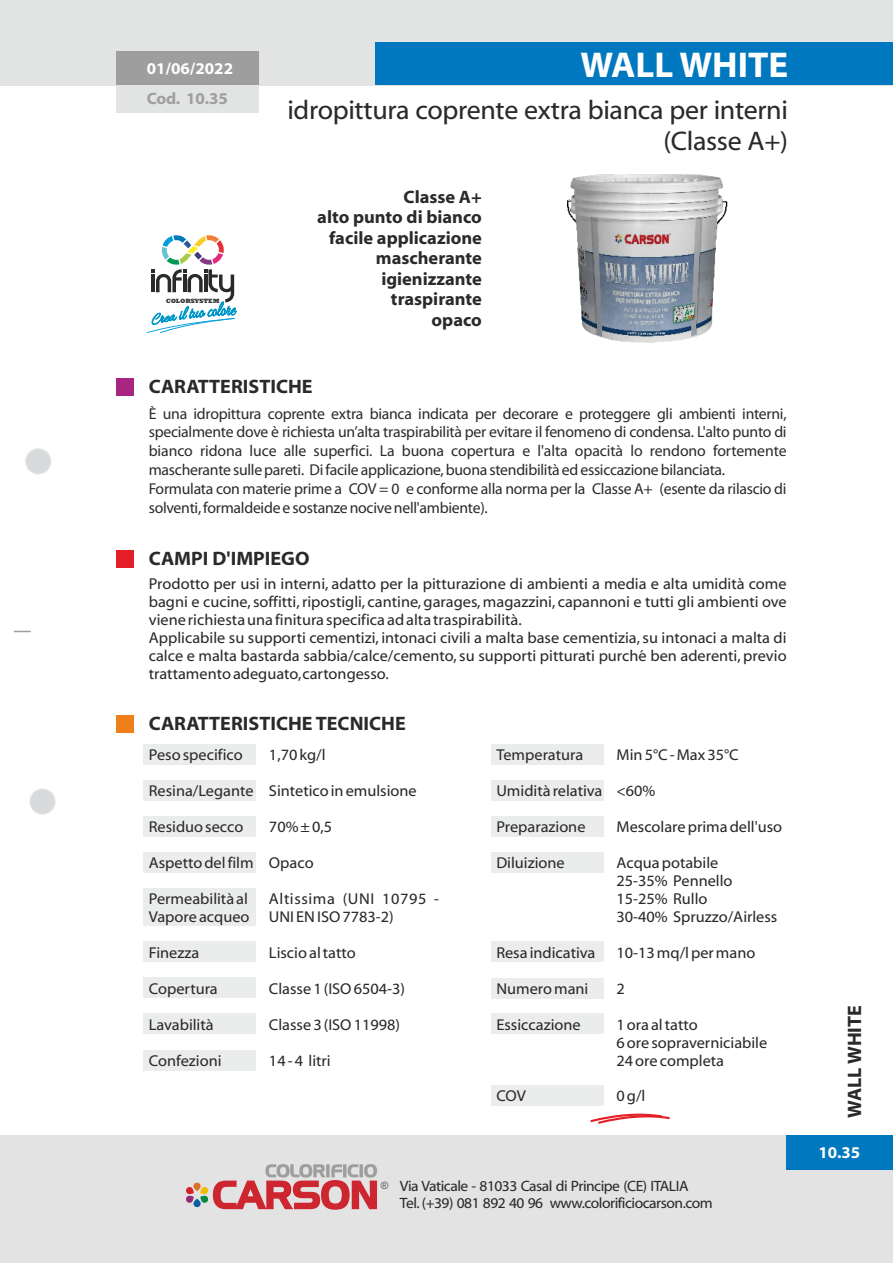
<style>
.page{position:relative;width:893px;height:1263px;background:#fff}
.page>*{position:absolute;margin:0;border:0;box-sizing:border-box;transform-origin:0 0}
.t1{font:36px "Myriad Bd Web";color:#fefefe}
.t2{font:27px/30.8px "Myriad Web";letter-spacing:-.015em;color:#2a2a29;text-align:right}
.t3{font:19.5px "Myriad Bd Web";color:#2a2a29}
.t4{font:18px/20.5px "Myriad Bd Web";color:#2a2a29;text-align:right}
.t5{font:16.5px "Myriad Bd Web";color:#fefefe}
.t6{font:16.5px "Myriad Bd Web";color:#9e9e9f}
.t7{font:15.75px/18px "Myriad Web";color:#2a2a29}
.t8{font:15.75px/18.9px "Myriad Pro";letter-spacing:-.015em;color:#2b2a29}
.t9{font:15.75px/18px "Myriad Web";letter-spacing:.04em;color:#2a2a29}
.t10{font:15px/17.1px "Myriad Web";letter-spacing:-.035em;color:#2b2a29}
.t11{font:10.35px "Arial";color:#5b5b5b}
.t12{font:5.85px "Roland";letter-spacing:.06em;color:#323537}
</style>
<div class="page">
<img style="left:567px;top:175px;width:161px;height:49px">
<img style="left:576px;top:215px;width:142px;height:127px">
<div style="left:0;top:0;width:893px;height:85px;background:#e2e3e3"></div>
<div style="left:376px;top:43px;width:517px;height:42px;background:#0078bf"></div>
<div style="left:116px;top:51px;width:143px;height:34px;background:#9e9e9f"></div>
<svg style="left:14px;top:631px;width:17px;height:1px"></svg>
<div style="left:30px;top:789px;width:25px;height:25px;background:#d9dadb;border:1px solid #ebecec;border-radius:50%"></div>
<div style="left:25px;top:448px;width:26px;height:26px;background:#d9dadb;border:1px solid #ebecec;border-radius:50%"></div>
<div style="left:116px;top:378px;width:17px;height:17px;background:#a82682"></div>
<div style="left:116px;top:550px;width:17px;height:17px;background:#e31e26"></div>
<div style="left:116px;top:85px;width:143px;height:28px;background:#e2e3e3"></div>
<div style="left:491px;top:744px;width:113px;height:20px;background:#ebecec"></div>
<div style="left:491px;top:780px;width:113px;height:21px;background:#ebecec"></div>
<div style="left:491px;top:816px;width:113px;height:21px;background:#ebecec"></div>
<div style="left:491px;top:852px;width:113px;height:21px;background:#ebecec"></div>
<div style="left:491px;top:942px;width:113px;height:20px;background:#ebecec"></div>
<div style="left:491px;top:978px;width:113px;height:20px;background:#ebecec"></div>
<div style="left:491px;top:1013px;width:113px;height:20px;background:#ebecec"></div>
<div style="left:491px;top:1085px;width:113px;height:21px;background:#ebecec"></div>
<div style="left:144px;top:744px;width:112px;height:20px;background:#ebecec"></div>
<div style="left:144px;top:780px;width:112px;height:21px;background:#ebecec"></div>
<div style="left:144px;top:816px;width:112px;height:21px;background:#ebecec"></div>
<div style="left:144px;top:852px;width:112px;height:21px;background:#ebecec"></div>
<div style="left:144px;top:942px;width:112px;height:20px;background:#ebecec"></div>
<div style="left:144px;top:977px;width:112px;height:21px;background:#ebecec"></div>
<div style="left:144px;top:888px;width:112px;height:38px;background:#ebecec"></div>
<div style="left:144px;top:1013px;width:112px;height:20px;background:#ebecec"></div>
<div style="left:144px;top:1050px;width:112px;height:21px;background:#ebecec"></div>
<div style="left:116px;top:715px;width:17px;height:17px;background:#ef7f1a"></div>
<svg style="left:590px;top:1113px;width:80px;height:11px"></svg>
<svg style="left:147px;top:235px;width:90px;height:98px"></svg>
<div style="left:0;top:1135px;width:893px;height:128px;background:#e3e3e3"></div>
<div style="left:787px;top:1135px;width:106px;height:34px;background:#0078bf"></div>
<svg style="left:186px;top:1164px;width:191px;height:46px"></svg>
<p class="t5" style="left:147px;top:62px;width:88px">01/06/2022</p>
<p class="t6" style="left:147px;top:92px;width:83px">Cod. 10.35</p>
<p class="t12" style="left:166px;top:297px;width:54px">COLORSYSTEM</p>
<h1 class="t1" style="left:580px;top:51px;width:210px">WALL WHITE</h1>
<h2 class="t2" style="left:287px;top:97px;width:502px">idropittura coprente extra bianca per interni (Classe A+)</h2>
<p class="t4" style="left:404px;top:188px;width:80px">Classe A+</p>
<p class="t4" style="left:317px;top:208px;width:166px">alto punto di bianco</p>
<p class="t4" style="left:376px;top:249px;width:108px">mascherante</p>
<p class="t4" style="left:391px;top:290px;width:92px">traspirante opaco</p>
<p class="t4" style="left:329px;top:229px;width:154px">facile applicazione</p>
<p class="t4" style="left:381px;top:270px;width:102px">igienizzante</p>
<p class="t3" style="left:149px;top:379px;width:165px">CARATTERISTICHE</p>
<p class="t8" style="left:149px;top:405px;width:639px">È una idropittura coprente extra bianca indicata per decorare e proteggere gli ambienti interni, specialmente dove è richiesta un’alta traspirabilità per evitare il fenomeno di condensa. L'alto punto di bianco ridona luce alle superfici. La buona copertura e l'alta opacità lo rendono fortemente mascherante sulle pareti. Di facile applicazione, buona stendibilità ed essiccazione bilanciata.<br>Formulata con materie prime a COV = 0 e conforme alla norma per la Classe A+ (esente da rilascio di solventi, formaldeide e sostanze nocive nell'ambiente).</p>
<p class="t3" style="left:149px;top:551px;width:162px">CAMPI D'IMPIEGO</p>
<p class="t7" style="left:149px;top:576px;width:639px">Prodotto per usi in interni, adatto per la pitturazione di ambienti a media e alta umidità come bagni e cucine, soffitti, ripostigli, cantine, garages, magazzini, capannoni e tutti gli ambienti ove viene richiesta una finitura specifica ad alta traspirabilità.<br>Applicabile su supporti cementizi, intonaci civili a malta base cementizia, su intonaci a malta di calce e malta bastarda sabbia/calce/cemento, su supporti pitturati purché ben aderenti, previo trattamento adeguato,cartongesso.</p>
<p class="t3" style="left:149px;top:716px;width:258px">CARATTERISTICHE TECNICHE</p>
<p class="t7" style="left:269px;top:747px;width:58px">1,70 kg/l</p>
<p class="t7" style="left:269px;top:783px;width:149px">Sintetico in emulsione</p>
<p class="t7" style="left:149px;top:747px;width:95px">Peso specifico</p>
<p class="t7" style="left:149px;top:783px;width:106px">Resina/Legante</p>
<p class="t7" style="left:149px;top:819px;width:96px">Residuo secco</p>
<p class="t7" style="left:269px;top:819px;width:65px">70% ± 0,5</p>
<p class="t7" style="left:496px;top:747px;width:88px">Temperatura</p>
<p class="t7" style="left:496px;top:783px;width:108px">Umidità relativa</p>
<p class="t7" style="left:496px;top:819px;width:91px">Preparazione</p>
<p class="t7" style="left:616px;top:747px;width:124px">Min 5°C - Max 35°C</p>
<p class="t7" style="left:616px;top:783px;width:40px">&lt;60%</p>
<p class="t7" style="left:616px;top:819px;width:167px">Mescolare prima dell'uso</p>
<p class="t7" style="left:149px;top:855px;width:106px">Aspetto del film</p>
<p class="t7" style="left:269px;top:855px;width:46px">Opaco</p>
<p class="t7" style="left:496px;top:855px;width:70px">Diluizione</p>
<p class="t7" style="left:616px;top:855px;width:103px">Acqua potabile</p>
<p class="t7" style="left:616px;top:873px;width:117px">25-35% Pennello</p>
<p class="t7" style="left:149px;top:891px;width:101px">Permeabilità al</p>
<p class="t7" style="left:149px;top:909px;width:102px">Vapore acqueo</p>
<p class="t7" style="left:149px;top:945px;width:52px">Finezza</p>
<p class="t9" style="left:269px;top:891px;width:172px">Altissima (UNI 10795 -<br>UNI EN ISO 7783-2)</p>
<p class="t7" style="left:269px;top:945px;width:88px">Liscio al tatto</p>
<p class="t7" style="left:496px;top:945px;width:101px">Resa indicativa</p>
<p class="t7" style="left:616px;top:891px;width:93px">15-25% Rullo</p>
<p class="t7" style="left:616px;top:909px;width:162px">30-40% Spruzzo/Airless</p>
<p class="t7" style="left:616px;top:945px;width:140px">10-13 mq/l per mano</p>
<p class="t7" style="left:149px;top:981px;width:71px">Copertura</p>
<p class="t7" style="left:149px;top:1016px;width:66px">Lavabilità</p>
<p class="t7" style="left:269px;top:981px;width:137px">Classe 1 (ISO 6504-3)</p>
<p class="t7" style="left:269px;top:1016px;width:133px">Classe 3 (ISO 11998)</p>
<p class="t7" style="left:496px;top:981px;width:94px">Numero mani</p>
<p class="t7" style="left:496px;top:1016px;width:86px">Essiccazione</p>
<p class="t7" style="left:616px;top:981px;width:10px">2</p>
<p class="t7" style="left:616px;top:1016px;width:83px">1 ora al tatto</p>
<p class="t7" style="left:149px;top:1052px;width:74px">Confezioni</p>
<p class="t7" style="left:269px;top:1052px;width:63px">14 - 4 litri</p>
<p class="t7" style="left:496px;top:1088px;width:31px">COV</p>
<p class="t7" style="left:616px;top:1034px;width:152px">6 ore sopraverniciabile<br>24 ore completa</p>
<p class="t7" style="left:616px;top:1088px;width:30px">0 g/l</p>
<p class="t11" style="left:381px;top:1181px;width:9px">®</p>
<p class="t10" style="left:400px;top:1179px;width:314px">Via Vaticale - 81033 Casal di Principe (CE) ITALIA<br>Tel. (+39) 081 892 40 96 www.colorificiocarson.com</p>
<p class="t3" style="left:847px;top:1118px;width:114px;rotate:-90deg">WALL WHITE</p>
<p class="t5" style="left:818px;top:1146px;width:43px">10.35</p>
</div>
